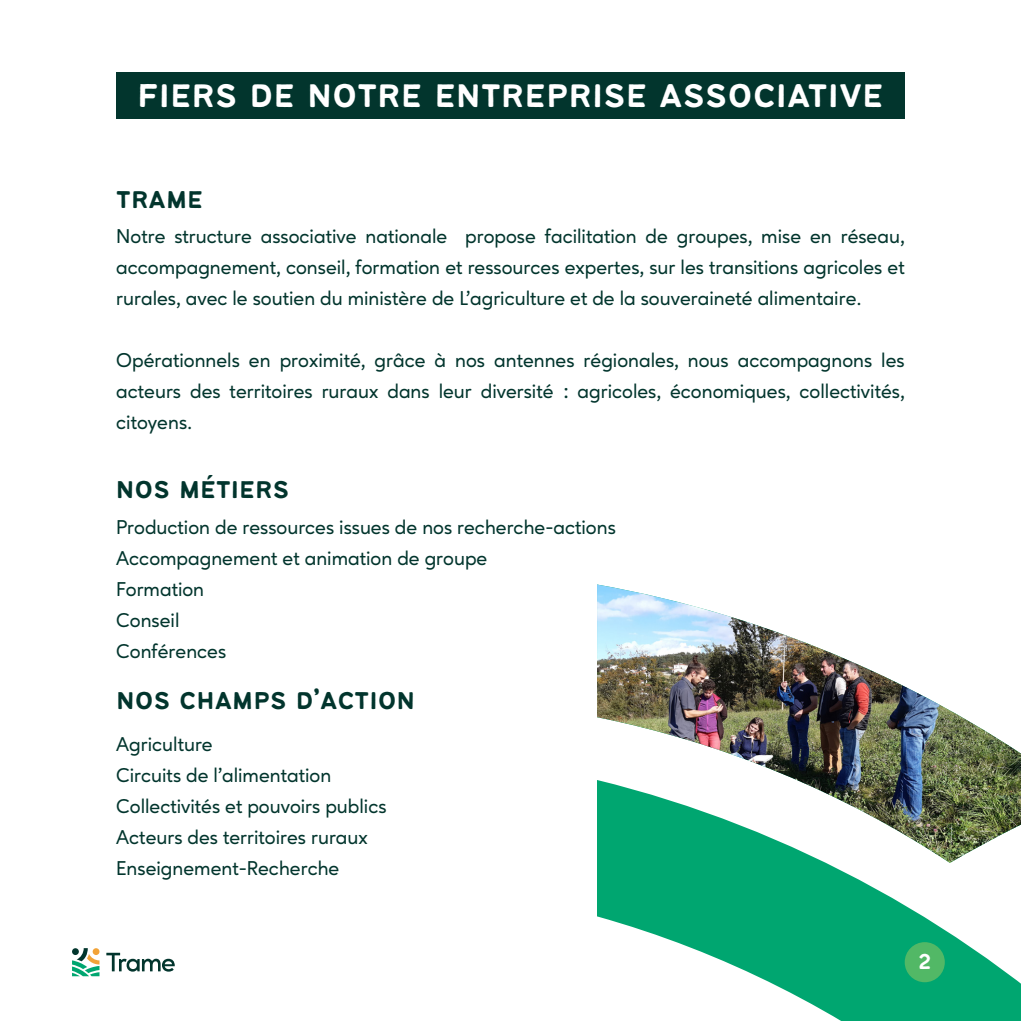
<style>
.page{position:relative;width:1021px;height:1021px;background:#fff}
.page>*{position:absolute;margin:0;border:0;box-sizing:border-box;transform-origin:0 0}
.t1{font:43px "Bantayog";color:#fff}
.t2{font:32px "Bantayog";color:#02352d}
.t3{font:24px "Bantayog";color:#fff}
.t4{font:500 20px/31px "Ageo";color:#02352d;text-align:justify}
</style>
<div class="page">
<div style="left:116px;top:72px;width:788px;height:47px;background:#02352d"></div>
<img style="left:597px;top:584px;width:423px;height:196px">
<svg style="left:597px;top:780px;width:423px;height:240px;fill:#00a670"></svg>
<div style="left:904px;top:942px;width:40px;height:40px;background:#52b866;border-radius:50%"></div>
<svg style="left:106px;top:952px;width:69px;height:19px"></svg>
<svg style="left:72px;top:948px;width:27px;height:28px"></svg>
<p class="t1" style="left:137px;top:72px;width:747px">fiers de notre entreprise associative</p>
<p class="t2" style="left:116px;top:181px;width:88px">trame</p>
<p class="t4" style="left:116px;top:220px;width:790px">Notre structure associative nationale propose facilitation de groupes, mise en réseau, accompagnement, conseil, formation et ressources expertes, sur les transitions agricoles et rurales, avec le soutien du ministère de L’agriculture et de la souveraineté alimentaire.</p>
<p class="t4" style="left:116px;top:344px;width:790px">Opérationnels en proximité, grâce à nos antennes régionales, nous accompagnons les acteurs des territoires ruraux dans leur diversité : agricoles, économiques, collectivités, citoyens.</p>
<p class="t2" style="left:116px;top:471px;width:175px">nos métiers</p>
<p class="t4" style="left:116px;top:511px;width:501px">Production de ressources issues de nos recherche-actions</p>
<p class="t4" style="left:116px;top:542px;width:372px">Accompagnement et animation de groupe</p>
<p class="t4" style="left:116px;top:573px;width:89px">Formation</p>
<p class="t4" style="left:116px;top:604px;width:65px">Conseil</p>
<p class="t4" style="left:116px;top:635px;width:111px">Conférences</p>
<p class="t2" style="left:116px;top:683px;width:300px">nos champs d’action</p>
<p class="t4" style="left:116px;top:728px;width:98px">Agriculture</p>
<p class="t4" style="left:116px;top:759px;width:216px">Circuits de l’alimentation</p>
<p class="t4" style="left:116px;top:790px;width:272px">Collectivités et pouvoirs publics</p>
<p class="t4" style="left:116px;top:821px;width:253px">Acteurs des territoires ruraux</p>
<p class="t4" style="left:116px;top:852px;width:225px">Enseignement-Recherche</p>
<p class="t3" style="left:918px;top:949px;width:15px">2</p>
</div>
